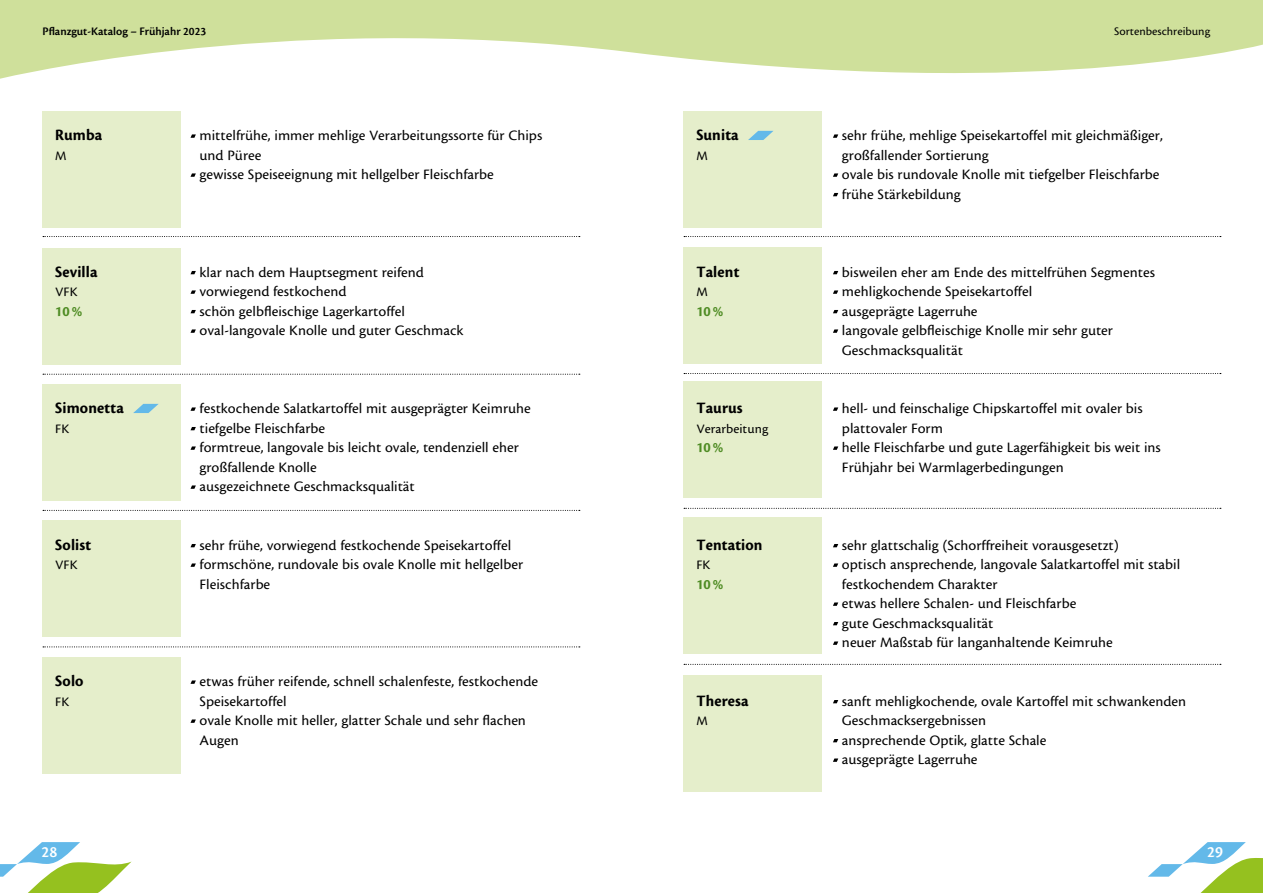
<style>
.page{position:relative;width:1263px;height:893px;background:#fff}
.page>*{position:absolute;margin:0;border:0;box-sizing:border-box;transform-origin:0 0}
.t1{font:700 16.5px "Cronos";letter-spacing:.01em;color:#000}
.t2{font:600 16.5px "Cronos";color:#fff}
.t3{font:15px/19.5px "Cronos";color:#000}
.t4{font:700 15px "Cronos";color:#4f8c24}
.t5{font:13.5px "Cronos";letter-spacing:.005em;color:#000}
.t6{font:600 12px "Cronos";color:#000}
.t7{font:12px "Cronos";color:#000}
</style>
<div class="page">
<svg style="left:1148px;top:842px;width:115px;height:51px"></svg>
<svg style="left:0;top:842px;width:132px;height:51px"></svg>
<svg style="left:0;top:0;width:1263px;height:79px;fill:#cfe09b"></svg>
<svg style="left:190px;top:134px;width:6px;height:4px"></svg>
<svg style="left:190px;top:173px;width:6px;height:4px"></svg>
<svg style="left:190px;top:271px;width:6px;height:3px"></svg>
<svg style="left:190px;top:290px;width:6px;height:4px"></svg>
<svg style="left:190px;top:310px;width:6px;height:3px"></svg>
<svg style="left:190px;top:329px;width:6px;height:4px"></svg>
<svg style="left:190px;top:407px;width:6px;height:4px"></svg>
<svg style="left:190px;top:427px;width:6px;height:3px"></svg>
<svg style="left:190px;top:446px;width:6px;height:4px"></svg>
<svg style="left:190px;top:485px;width:6px;height:4px"></svg>
<svg style="left:190px;top:544px;width:6px;height:3px"></svg>
<svg style="left:190px;top:563px;width:6px;height:4px"></svg>
<svg style="left:190px;top:680px;width:6px;height:4px"></svg>
<svg style="left:190px;top:719px;width:6px;height:4px"></svg>
<svg style="left:833px;top:134px;width:5px;height:4px"></svg>
<svg style="left:833px;top:173px;width:5px;height:4px"></svg>
<svg style="left:833px;top:193px;width:5px;height:3px"></svg>
<svg style="left:833px;top:271px;width:5px;height:3px"></svg>
<svg style="left:833px;top:290px;width:5px;height:4px"></svg>
<svg style="left:833px;top:310px;width:5px;height:3px"></svg>
<svg style="left:833px;top:329px;width:5px;height:4px"></svg>
<svg style="left:833px;top:407px;width:5px;height:4px"></svg>
<svg style="left:833px;top:446px;width:5px;height:4px"></svg>
<svg style="left:833px;top:544px;width:5px;height:3px"></svg>
<svg style="left:833px;top:563px;width:5px;height:4px"></svg>
<svg style="left:833px;top:602px;width:5px;height:4px"></svg>
<svg style="left:833px;top:622px;width:5px;height:3px"></svg>
<svg style="left:833px;top:641px;width:5px;height:4px"></svg>
<svg style="left:833px;top:700px;width:5px;height:3px"></svg>
<svg style="left:833px;top:739px;width:5px;height:3px"></svg>
<svg style="left:833px;top:758px;width:5px;height:4px"></svg>
<div style="left:684px;top:247px;width:138px;height:116px;background:#e5eecb"></div>
<div style="left:43px;top:384px;width:138px;height:116px;background:#e5eecb"></div>
<svg style="left:133px;top:404px;width:26px;height:9px"></svg>
<div style="left:684px;top:381px;width:138px;height:116px;background:#e5eecb"></div>
<div style="left:43px;top:520px;width:138px;height:117px;background:#e5eecb"></div>
<div style="left:684px;top:517px;width:138px;height:136px;background:#e5eecb"></div>
<div style="left:43px;top:657px;width:138px;height:117px;background:#e5eecb"></div>
<div style="left:684px;top:675px;width:138px;height:117px;background:#e5eecb"></div>
<div style="left:684px;top:112px;width:138px;height:116px;background:#e5eecb"></div>
<svg style="left:748px;top:131px;width:25px;height:9px"></svg>
<svg style="left:43px;top:646px;width:537px;height:1px"></svg>
<svg style="left:684px;top:373px;width:537px;height:1px"></svg>
<svg style="left:43px;top:374px;width:537px;height:1px"></svg>
<svg style="left:43px;top:236px;width:537px;height:1px"></svg>
<svg style="left:684px;top:236px;width:537px;height:1px"></svg>
<svg style="left:43px;top:510px;width:537px;height:1px"></svg>
<svg style="left:684px;top:508px;width:537px;height:1px"></svg>
<svg style="left:684px;top:664px;width:537px;height:1px"></svg>
<div style="left:43px;top:248px;width:138px;height:117px;background:#e5eecb"></div>
<div style="left:43px;top:112px;width:138px;height:116px;background:#e5eecb"></div>
<p class="t6" style="left:43px;top:24px;width:165px">Pflanzgut-Katalog – Frühjahr 2023</p>
<p class="t7" style="left:1114px;top:24px;width:97px">Sortenbeschreibung</p>
<p class="t1" style="left:55px;top:126px;width:49px">Rumba</p>
<p class="t5" style="left:55px;top:148px;width:13px">M</p>
<p class="t3" style="left:200px;top:126px;width:344px">mittelfrühe, immer mehlige Verarbeitungssorte für Chips und Püree<br>gewisse Speiseeignung mit hellgelber Fleischfarbe</p>
<p class="t1" style="left:55px;top:262px;width:44px">Sevilla</p>
<p class="t5" style="left:55px;top:285px;width:24px">VFK</p>
<p class="t4" style="left:55px;top:303px;width:28px">10%</p>
<p class="t3" style="left:200px;top:262px;width:265px">klar nach dem Hauptsegment reifend vorwiegend festkochend<br>schön gelbfleischige Lagerkartoffel oval-langovale Knolle und guter Geschmack</p>
<p class="t1" style="left:55px;top:399px;width:70px">Simonetta</p>
<p class="t5" style="left:55px;top:421px;width:16px">FK</p>
<p class="t3" style="left:200px;top:399px;width:333px">festkochende Salatkartoffel mit ausgeprägter Keimruhe tiefgelbe Fleischfarbe<br>formtreue, langovale bis leicht ovale, tendenziell eher großfallende Knolle<br>ausgezeichnete Geschmacksqualität</p>
<p class="t1" style="left:55px;top:535px;width:37px">Solist</p>
<p class="t5" style="left:55px;top:558px;width:24px">VFK</p>
<p class="t3" style="left:200px;top:535px;width:325px">sehr frühe, vorwiegend festkochende Speisekartoffel formschöne, rundovale bis ovale Knolle mit hellgelber<br>Fleischfarbe</p>
<p class="t1" style="left:696px;top:126px;width:44px">Sunita</p>
<p class="t5" style="left:696px;top:148px;width:13px">M</p>
<p class="t1" style="left:696px;top:262px;width:45px">Talent</p>
<p class="t5" style="left:696px;top:285px;width:13px">M</p>
<p class="t4" style="left:696px;top:303px;width:28px">10%</p>
<p class="t1" style="left:696px;top:399px;width:48px">Taurus</p>
<p class="t5" style="left:696px;top:421px;width:73px">Verarbeitung</p>
<p class="t4" style="left:696px;top:439px;width:28px">10%</p>
<p class="t1" style="left:696px;top:535px;width:68px">Tentation</p>
<p class="t5" style="left:696px;top:558px;width:16px">FK</p>
<p class="t4" style="left:696px;top:576px;width:28px">10%</p>
<p class="t1" style="left:55px;top:672px;width:30px">Solo</p>
<p class="t5" style="left:55px;top:694px;width:16px">FK</p>
<p class="t1" style="left:696px;top:691px;width:54px">Theresa</p>
<p class="t5" style="left:696px;top:714px;width:13px">M</p>
<p class="t3" style="left:200px;top:672px;width:340px">etwas früher reifende, schnell schalenfeste, festkochende Speisekartoffel<br>ovale Knolle mit heller, glatter Schale und sehr flachen Augen</p>
<p class="t3" style="left:842px;top:126px;width:322px">sehr frühe, mehlige Speisekartoffel mit gleichmäßiger, großfallender Sortierung<br>ovale bis rundovale Knolle mit tiefgelber Fleischfarbe frühe Stärkebildung</p>
<p class="t3" style="left:842px;top:262px;width:315px">bisweilen eher am Ende des mittelfrühen Segmentes mehligkochende Speisekartoffel<br>ausgeprägte Lagerruhe<br>langovale gelbfleischige Knolle mir sehr guter Geschmacksqualität</p>
<p class="t3" style="left:842px;top:399px;width:320px">hell- und feinschalige Chipskartoffel mit ovaler bis plattovaler Form<br>helle Fleischfarbe und gute Lagerfähigkeit bis weit ins Frühjahr bei Warmlagerbedingungen</p>
<p class="t3" style="left:842px;top:535px;width:340px">sehr glattschalig (Schorffreiheit vorausgesetzt)<br>optisch ansprechende, langovale Salatkartoffel mit stabil festkochendem Charakter<br>etwas hellere Schalen- und Fleischfarbe<br>gute Geschmacksqualität<br>neuer Maßstab für langanhaltende Keimruhe</p>
<p class="t3" style="left:842px;top:691px;width:346px">sanft mehligkochende, ovale Kartoffel mit schwankenden Geschmacksergebnissen<br>ansprechende Optik, glatte Schale<br>ausgeprägte Lagerruhe</p>
<p class="t2" style="left:42px;top:843px;width:17px">28</p>
<p class="t2" style="left:1207px;top:843px;width:17px">29</p>
</div>
